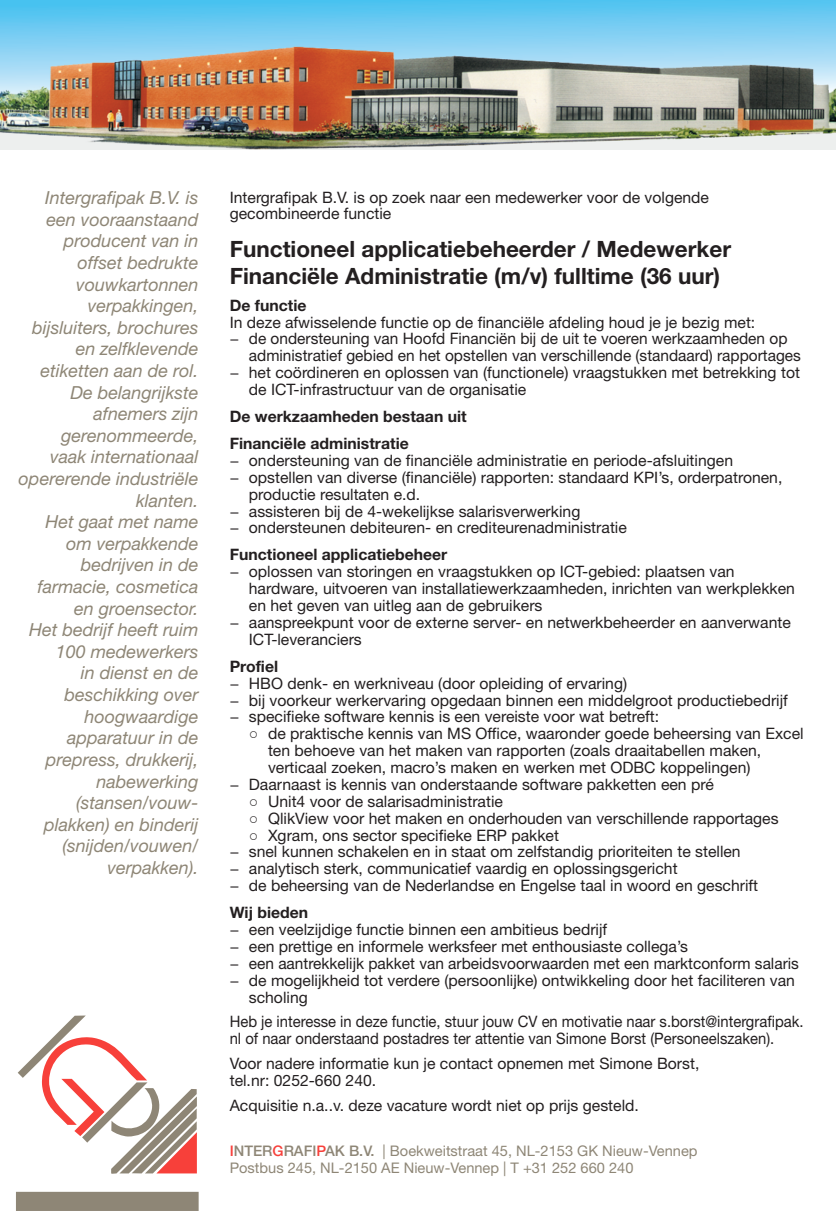
<style>
.page{position:relative;width:836px;height:1212px;background:#fff}
.page>*{position:absolute;margin:0;border:0;box-sizing:border-box;transform-origin:0 0}
.Functie{font:700 22.5px/27px "Helvetica Neue LT Std";color:#231f20}
.Cursief_8pt{font:italic 18px/21.6px "Helvetica Neue LT Std";color:#8e8676;text-align:right}
.Broodtekst{font:15.75px/16.9px "Helvetica Neue LT Std";color:#231f20}
.Broodtekst-2{font:15.75px/16.9px "Helvetica Neue LT Std";color:#231f20;scale:.94 1}
.Kop_2{font:700 15.75px "Helvetica Neue LT Std";color:#231f20}
.t1{font:14.62px "Helvetica Neue LT Std";color:#8e8676}
.s1{font-family:"Arial"}
.s2{font-weight:500;color:#f7403a}
.s3{font-weight:500}
</style>
<div class="page">
<div style="left:17px;top:1193px;width:180px;height:17px;background:#8e8676"></div>
<div style="left:16px;top:1192px;width:183px;height:19px;border:2px solid #8e8676"></div>
<img style="left:1px;top:0;width:835px;height:149px">
<svg style="left:18px;top:1015px;width:179px;height:159px"></svg>
<p class="Cursief_8pt" style="left:45px;top:187px;width:155px">Intergrafipak B.V. is een vooraanstaand producent van in offset bedrukte vouwkartonnen</p>
<p class="Cursief_8pt" style="left:32px;top:295px;width:168px">verpakkingen, bijsluiters, brochures en zelfklevende etiketten aan de rol.</p>
<p class="Cursief_8pt" style="left:19px;top:381px;width:181px">De belangrijkste afnemers zijn gerenommeerde,<br>vaak internationaal opererende industriële klanten.<br>Het gaat met name om verpakkende bedrijven in de farmacie, cosmetica en groensector.<br>Het bedrijf heeft ruim<br>100 medewerkers<br>in dienst en de beschikking over hoogwaardige apparatuur in de prepress, drukkerij, nabewerking (stansen/vouw&shy;plakken) en binderij (snijden/vouwen/ verpakken).</p>
<p class="Broodtekst" style="left:230px;top:188px;width:481px">Intergrafipak B.V. is op zoek naar een medewerker voor de volgende gecombineerde functie</p>
<p class="Functie" style="left:230px;top:235px;width:503px">Functioneel applicatiebeheerder / Medewerker<br>Financiële Administratie (m/v) fulltime (36 uur)</p>
<p class="Kop_2" style="left:230px;top:295px;width:78px">De functie</p>
<p class="Broodtekst" style="left:230px;top:313px;width:527px">In deze afwisselende functie op de financiële afdeling houd je je bezig met:</p>
<p class="Broodtekst" style="left:249px;top:330px;width:553px;text-indent:-19px">− de ondersteuning van Hoofd Financiën bij de uit te voeren werkzaamheden op administratief gebied en het opstellen van verschillende (standaard) rapportages</p>
<p class="Broodtekst" style="left:249px;top:364px;width:552px;text-indent:-19px">− het coördineren en oplossen van (functionele) vraagstukken met betrekking tot de ICT-infrastructuur van de organisatie</p>
<p class="Kop_2" style="left:230px;top:407px;width:238px">De werkzaamheden bestaan uit</p>
<p class="Kop_2" style="left:230px;top:434px;width:180px">Financiële administratie</p>
<p class="Broodtekst" style="left:230px;top:452px;width:505px">− ondersteuning van de financiële administratie en periode-afsluitingen</p>
<p class="Broodtekst" style="left:249px;top:468px;width:535px;text-indent:-19px">− opstellen van diverse (financiële) rapporten: standaard KPI’s, orderpatronen, productie resultaten e.d.</p>
<p class="Broodtekst" style="left:230px;top:502px;width:352px">− assisteren bij de 4-wekelijkse salarisverwerking</p>
<p class="Broodtekst" style="left:230px;top:519px;width:398px">− ondersteunen debiteuren- en crediteurenadministratie</p>
<p class="Kop_2" style="left:230px;top:545px;width:219px">Functioneel applicatiebeheer</p>
<p class="Broodtekst" style="left:249px;top:563px;width:547px;text-indent:-19px">− oplossen van storingen en vraagstukken op ICT-gebied: plaatsen van hardware, uitvoeren van installatiewerkzaamheden, inrichten van werkplekken en het geven van uitleg aan de gebruikers</p>
<p class="Broodtekst" style="left:249px;top:614px;width:543px;text-indent:-19px">− aanspreekpunt voor de externe server- en netwerkbeheerder en aanverwante<br>ICT-leveranciers</p>
<p class="Kop_2" style="left:230px;top:656px;width:50px">Profiel</p>
<p class="Broodtekst" style="left:230px;top:674px;width:399px">− HBO denk- en werkniveau (door opleiding of ervaring)</p>
<p class="Broodtekst" style="left:230px;top:691px;width:559px">− bij voorkeur werkervaring opgedaan binnen een middelgroot productiebedrijf</p>
<p class="Broodtekst" style="left:230px;top:708px;width:431px">− specifieke software kennis is een vereiste voor wat betreft:</p>
<p class="Broodtekst" style="left:268px;top:725px;width:537px;text-indent:-19px"><span class="s1">○</span> de praktische kennis van MS Office, waaronder goede beheersing van Excel ten behoeve van het maken van rapporten (zoals draaitabellen maken, verticaal zoeken, macro’s maken en werken met ODBC koppelingen)</p>
<p class="Broodtekst" style="left:230px;top:776px;width:485px">− Daarnaast is kennis van onderstaande software pakketten een pré</p>
<p class="Broodtekst" style="left:249px;top:792px;width:255px"><span class="s1">○</span> Unit4 voor de salarisadministratie</p>
<p class="Broodtekst" style="left:249px;top:809px;width:531px"><span class="s1">○</span> QlikView voor het maken en onderhouden van verschillende rapportages</p>
<p class="Broodtekst" style="left:249px;top:826px;width:311px"><span class="s1">○</span> Xgram, ons sector specifieke ERP pakket</p>
<p class="Broodtekst" style="left:230px;top:843px;width:512px">− snel kunnen schakelen en in staat om zelfstandig prioriteiten te stellen</p>
<p class="Broodtekst" style="left:230px;top:860px;width:449px">− analytisch sterk, communicatief vaardig en oplossingsgericht</p>
<p class="Broodtekst" style="left:230px;top:877px;width:530px">− de beheersing van de Nederlandse en Engelse taal in woord en geschrift</p>
<p class="Kop_2" style="left:230px;top:903px;width:80px">Wij bieden</p>
<p class="Broodtekst" style="left:230px;top:921px;width:379px">− een veelzijdige functie binnen een ambitieus bedrijf</p>
<p class="Broodtekst" style="left:230px;top:938px;width:460px">− een prettige en informele werksfeer met enthousiaste collega’s</p>
<p class="Broodtekst" style="left:230px;top:954px;width:570px">− een aantrekkelijk pakket van arbeidsvoorwaarden met een marktconform salaris</p>
<p class="Broodtekst" style="left:249px;top:971px;width:547px;text-indent:-19px">− de mogelijkheid tot verdere (persoonlijke) ontwikkeling door het faciliteren van scholing</p>
<p class="Broodtekst-2" style="left:230px;top:1013px;width:612px">Heb je interesse in deze functie, stuur jouw CV en motivatie naar s.borst@intergrafipak. nl of naar onderstaand postadres ter attentie van Simone Borst (Personeelszaken).</p>
<p class="Broodtekst" style="left:230px;top:1055px;width:471px">Voor nadere informatie kun je contact opnemen met Simone Borst,</p>
<p class="Broodtekst" style="left:230px;top:1071px;width:148px">tel.nr: 0252-660 240.</p>
<p class="Broodtekst" style="left:230px;top:1096px;width:410px">Acquisitie n.a..v. deze vacature wordt niet op prijs gesteld.</p>
<p class="t1" style="left:230px;top:1142px;width:469px"><span class="s2">I</span><span class="s3">NTER</span><span class="s2">G</span><span class="s3">RAFI</span><span class="s2">P</span><span class="s3">AK B.V.</span> | Boekweitstraat 45, NL-2153 GK Nieuw-Vennep</p>
<p class="t1" style="left:230px;top:1159px;width:405px">Postbus 245, NL-2150 AE Nieuw-Vennep | T +31 252 660 240</p>
</div>
